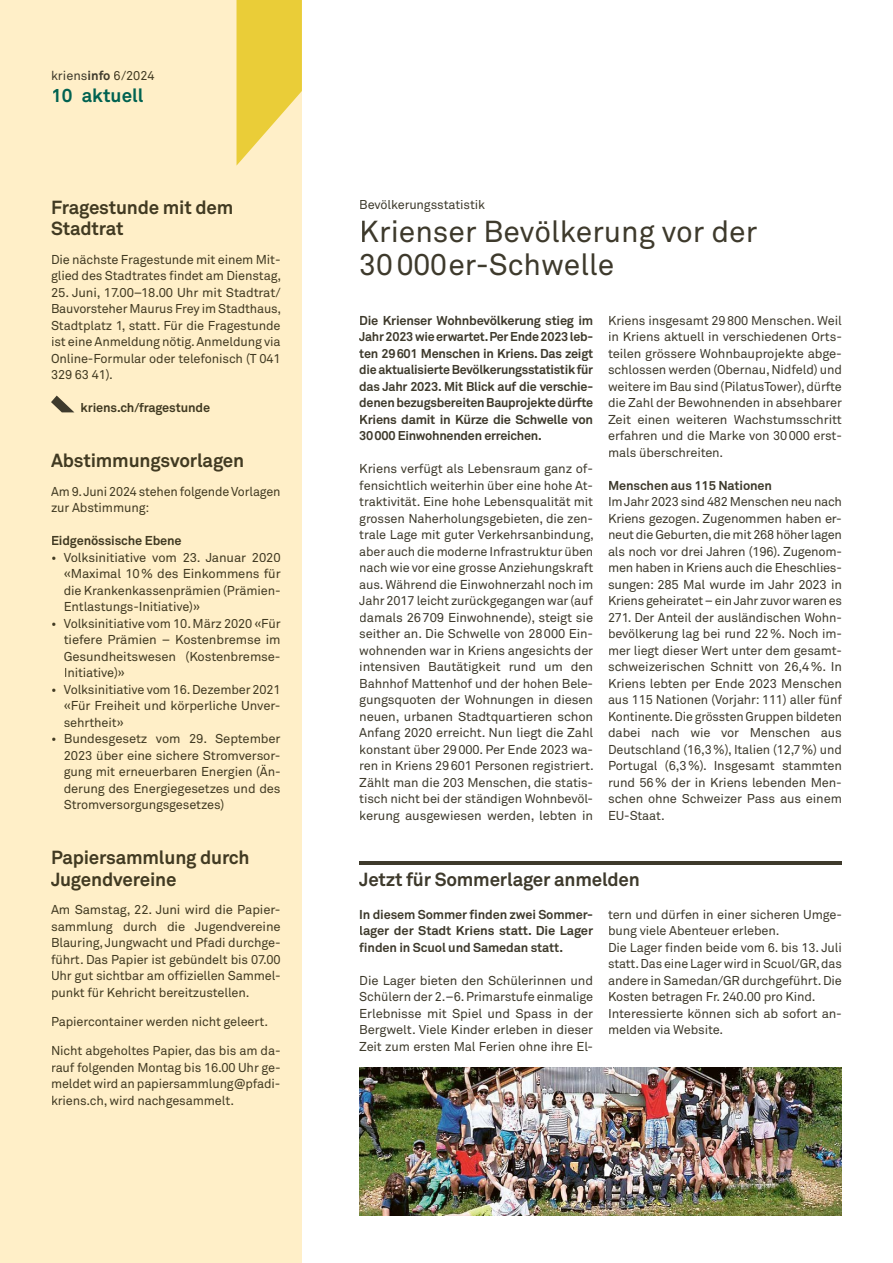
<style>
.page{position:relative;width:893px;height:1263px;background:#fff}
.page>*{position:absolute;margin:0;border:0;box-sizing:border-box;transform-origin:0 0}
.t1{font:30px/33px "Akkurat Pro";color:#3e3a2c}
.t2{font:700 18.75px/21.8px "Akkurat Pro";letter-spacing:-.01em;color:#413a22}
.t3{font:700 18.75px "Akkurat Pro";letter-spacing:-.01em;color:#3e3a2c}
.t4{font:700 18.75px "Akkurat Pro";color:#006251}
.t5{font:12.75px/16.5px "Akkurat Pro";letter-spacing:-.01em;color:#3e3a2c;text-align:justify}
.t6{font:12.75px/16.5px "Akkurat Pro";letter-spacing:-.01em;color:#413a22;text-align:justify}
.t7{font:700 12.75px/16.5px "Akkurat Pro";letter-spacing:-.01em;color:#3e3a2c;text-align:justify}
.t8{font:700 12.75px "Akkurat Pro";letter-spacing:-.01em;color:#413a22}
.s1{font-weight:700}
.s2{color:#413a22}
</style>
<div class="page">
<div style="left:0;top:0;width:302px;height:1263px;background:#ffefc8"></div>
<svg style="left:237px;top:0;width:65px;height:165px"></svg>
<svg style="left:51px;top:396px;width:23px;height:16px"></svg>
<hr style="left:359px;top:861px;width:483px;height:4px;background:#3e3a2c">
<img style="left:359px;top:1067px;width:483px;height:149px">
<p class="t5" style="left:51px;top:68px;width:105px">kriens<span class="s1">info</span> <span class="s2">6/2024</span></p>
<h2 class="t4" style="left:51px;top:84px;width:94px">10 aktuell</h2>
<h2 class="t2" style="left:51px;top:196px;width:184px">Fragestunde mit dem<br>Stadtrat</h2>
<p class="t6" style="left:51px;top:252px;width:232px">Die nächste Fragestunde mit einem Mit&shy;glied des Stadtrates findet am Dienstag,</p>
<p class="t6" style="left:51px;top:285px;width:232px">25. Juni, 17.00–18.00 Uhr mit Stadtrat/ Bauvorsteher Maurus Frey im Stadthaus, Stadtplatz 1, statt. Für die Fragestunde ist eine Anmeldung nötig. Anmeldung via Online-Formular oder telefonisch (T 041<br>329 63 41).</p>
<p class="t8" style="left:81px;top:400px;width:131px">kriens.ch/fragestunde</p>
<h2 class="t2" style="left:51px;top:450px;width:195px">Abstimmungsvorlagen</h2>
<p class="t6" style="left:51px;top:483px;width:231px">Am 9. Juni 2024 stehen folgende Vorlagen zur Abstimmung:</p>
<p class="t8" style="left:51px;top:533px;width:132px">Eidgenössische Ebene</p>
<p class="t6" style="left:64px;top:549px;width:218px;text-indent:-13px">• Volksinitiative vom 23. Januar 2020 «Maximal 10 % des Einkommens für die Krankenkassenprämien (Prämien-Entlastungs-Initiative)»</p>
<p class="t6" style="left:64px;top:615px;width:218px;text-indent:-13px">• Volksinitiative vom 10. März 2020 «Für tiefere Prämien – Kostenbremse im Gesundheitswesen (Kostenbremse-Initiative)»</p>
<p class="t6" style="left:64px;top:681px;width:218px;text-indent:-13px">• Volksinitiative vom 16. Dezember 2021 «Für Freiheit und körperliche Unver&shy;sehrtheit»</p>
<p class="t6" style="left:64px;top:731px;width:218px;text-indent:-13px">• Bundesgesetz vom 29. September 2023 über eine sichere Stromversor&shy;gung mit erneuerbaren Energien (Än&shy;derung des Energiegesetzes und des Stromversorgungsgesetzes)</p>
<h2 class="t2" style="left:51px;top:847px;width:200px">Papiersammlung durch<br>Jugendvereine</h2>
<p class="t6" style="left:51px;top:902px;width:231px">Am Samstag, 22. Juni wird die Papier&shy;sammlung durch die Jugendvereine Blauring, Jungwacht und Pfadi durchge&shy;führt. Das Papier ist gebündelt bis 07.00<br>Uhr gut sichtbar am offiziellen Sammel&shy;punkt für Kehricht bereitzustellen.</p>
<p class="t6" style="left:51px;top:1013px;width:219px">Papiercontainer werden nicht geleert.</p>
<p class="t6" style="left:51px;top:1043px;width:231px">Nicht abgeholtes Papier, das bis am da&shy;rauf folgenden Montag bis 16.00 Uhr ge&shy;meldet wird an papiersammlung@pfadi&shy;kriens.ch, wird nachgesammel t.</p>
<p class="t5" style="left:359px;top:197px;width:127px">Bevölkerungsstatistik</p>
<h1 class="t1" style="left:359px;top:216px;width:399px">Krienser Bevölkerung vor der<br>30 00 0er-Schwelle</h1>
<p class="t7" style="left:359px;top:312px;width:235px">Die Krienser Wohnbevölkerung stieg im Jahr 2023 wie erwartet. Per Ende 2023 leb&shy;ten 29 601 Menschen in Kriens. Das zeigt die aktualisierte Bevölkerungsstatistik für das Jahr 2023. Mit Blick auf die verschie&shy;denen bezugsbereiten Bauprojekte dürfte Kriens damit in Kürze die Schwelle von 30 000 Einwohnenden erreiche n.</p>
<p class="t5" style="left:359px;top:461px;width:236px">Kriens verfügt als Lebensraum ganz of&shy;fensichtlich weiterhin über eine hohe At&shy;traktivität. Eine hohe Lebensqualität mit grossen Naherholungsgebieten, die zen&shy;trale Lage mit guter Verkehrsanbindung, aber auch die moderne Infrastruktur üben nach wie vor eine grosse Anziehungskraft aus. Während die Einwohnerzahl noch im Jahr 2017 leicht zurückgegangen war (auf damals 26 709 Einwohnende), steigt sie seither an. Die Schwelle von 28 000 Ein&shy;wohnenden war in Kriens angesichts der intensiven Bautätigkeit rund um den Bahnhof Mattenhof und der hohen Bele&shy;gungsquoten der Wohnungen in diesen neuen, urbanen Stadtquartieren schon Anfang 2020 erreicht. Nun liegt die Zahl konstant über 29 000. Per Ende 2023 wa&shy;ren in Kriens 29 601 Personen registriert.<br>Zählt man die 203 Menschen, die statis&shy;tisch nicht bei der ständigen Wohnbevöl&shy;kerung ausgewiesen werden, lebten in</p>
<p class="t5" style="left:608px;top:312px;width:235px">Kriens insgesamt 29 800 Menschen. Weil in Kriens aktuell in verschiedenen Orts&shy;teilen grössere Wohnbauprojekte abge&shy;schlossen werden (Obernau, Nidfeld) und weitere im Bau sind (PilatusTower), dürfte die Zahl der Bewohnenden in absehbarer Zeit einen weiteren Wachstumsschritt erfahren und die Marke von 30 000 erst&shy;mals überschreite n.</p>
<p class="t7" style="left:608px;top:477px;width:165px">Menschen aus 115 Nationen</p>
<p class="t5" style="left:608px;top:494px;width:235px">Im Jahr 2023 sind 482 Menschen neu nach Kriens gezogen. Zugenommen haben er&shy;neut die Geburten, die mit 268 höher lagen als noch vor drei Jahren (196). Zugenom&shy;men haben in Kriens auch die Eheschlies&shy;sungen: 285 Mal wurde im Jahr 2023 in Kriens geheiratet – ein Jahr zuvor waren es 271. Der Anteil der ausländischen Wohn&shy;bevölkerung lag bei rund 22 %. Noch im&shy;mer liegt dieser Wert unter dem gesamt&shy;schweizerischen Schnitt von 26,4 %. In Kriens lebten per Ende 2023 Menschen aus 115 Nationen (Vorjahr: 111) alle r fünf Kontinente . Die grössten Gruppen bildeten dabei nach wie vor Menschen aus Deutschland (16,3 %), Italien (12,7 %) und Portugal (6,3 %). Insgesamt stammten rund 56 % der in Kriens lebenden Men&shy;schen ohne Schweize r Pass aus einem EU-Staat.</p>
<h2 class="t3" style="left:359px;top:868px;width:282px">Jetzt für Sommerlager anmelden</h2>
<p class="t7" style="left:359px;top:906px;width:235px">In diese m Sommer finden zwei Sommer&shy;lager der Stadt Kriens statt. Die Lager finden in Scuol und Samedan statt.</p>
<p class="t5" style="left:359px;top:972px;width:235px">Die Lager bieten den Schülerinnen und Schülern der 2.–6. Primarstufe einmalige Erlebnisse mit Spiel und Spass in der Bergwelt. Viele Kinder erleben in dieser Zeit zum ersten Mal Ferien ohne ihre El-</p>
<p class="t5" style="left:608px;top:906px;width:235px;text-align:left">tern und dürfen in einer sicheren Umge&shy;bung viele Abenteuer erleben.<br>Die Lager finden beide vo m 6. bis 13. Juli statt. Das eine Lager wird in Scuol/GR, das andere in Samedan/GR durchgeführt. Die Kosten betragen Fr. 240.00 pro Kind.<br>Interessierte können sich ab sofort an&shy;melden via Website.</p>
</div>
